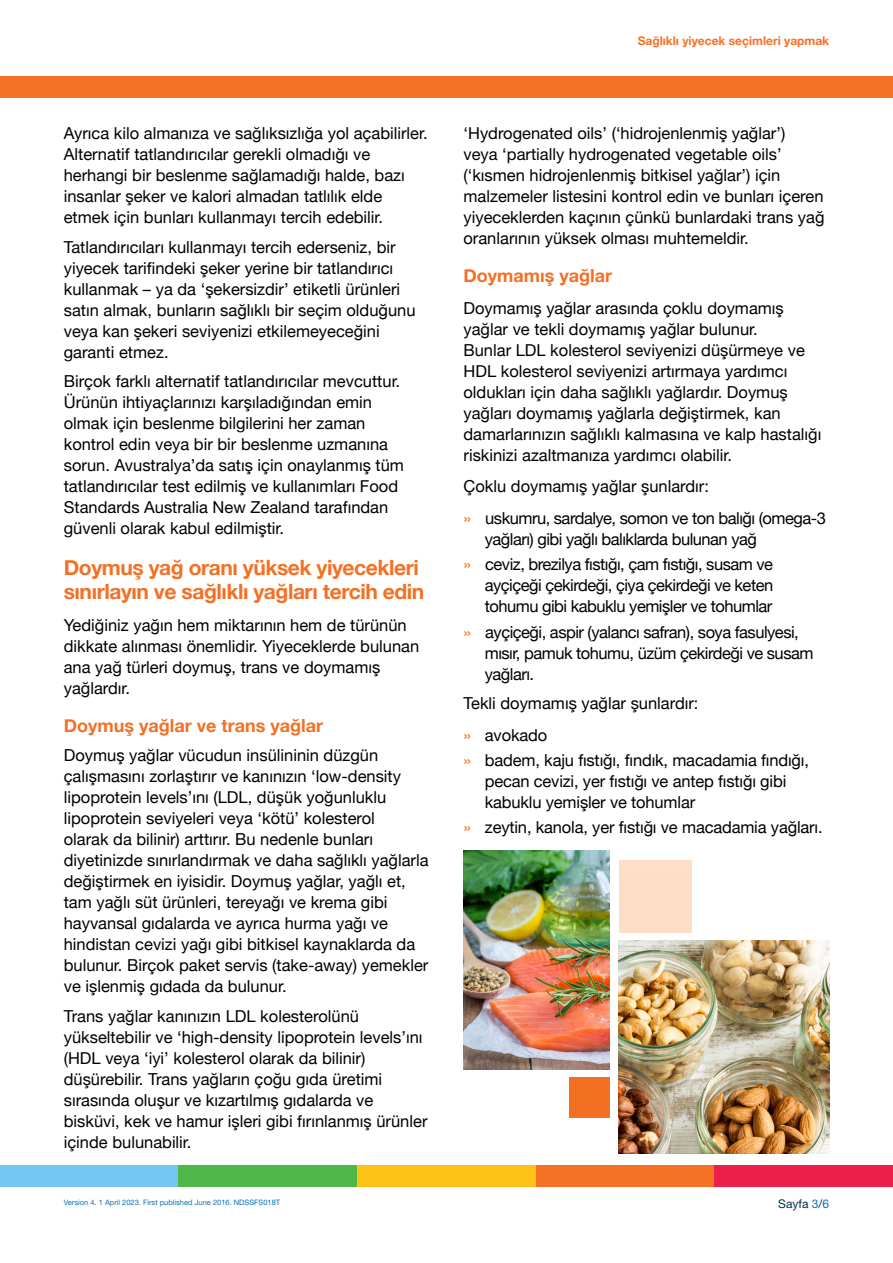
<style>
.page{position:relative;width:893px;height:1263px;background:#fff}
.page>*{position:absolute;margin:0;border:0;box-sizing:border-box;transform-origin:0 0}
.t1{font:700 21px/24px "Helvetica Neue";letter-spacing:-.02em;color:#f37024}
.t2{font:700 18px "Helvetica Neue";color:#f37024}
.t3{font:16.5px/21px "Helvetica Neue";color:#000}
.t4{font:16.5px/21px "Helvetica Neue";letter-spacing:-.03em;color:#000}
.t5{font:16.5px "Helvetica Neue LT Std";color:#000}
.t6{font:700 12px "Helvetica Neue";color:#f37024}
.t7{font:12px "Helvetica Neue LT Std";color:#02314b}
.t8{font:7.5px "Helvetica Neue LT Std";color:#0e70b8}
.s1{font-family:"Helvetica Neue LT Std"}
.s2{font-family:"Helvetica Neue"}
.s3{color:#006fba}
.s4{font-family:"Helvetica Neue LT Std";color:#f37024}
.s5{color:#0e70b8}
</style>
<div class="page">
<div style="left:0;top:77px;width:893px;height:21px;background:#f37024"></div>
<div style="left:0;top:1165px;width:179px;height:22px;background:#72c6ef"></div>
<div style="left:179px;top:1165px;width:178px;height:22px;background:#50b848"></div>
<div style="left:357px;top:1165px;width:179px;height:22px;background:#ffc216"></div>
<div style="left:536px;top:1165px;width:178px;height:22px;background:#f37024"></div>
<div style="left:714px;top:1165px;width:179px;height:22px;background:#eb1f47"></div>
<img style="left:619px;top:941px;width:210px;height:212px">
<img style="left:463px;top:850px;width:147px;height:219px">
<div style="left:569px;top:1078px;width:41px;height:40px;background:#f36f21"></div>
<div style="left:619px;top:860px;width:72px;height:72px;background:#fedec7"></div>
<p class="t3" style="left:64px;top:124px;width:365px">Ayrıca kilo almanıza ve sağlıksızlığa yol açabilirler.<br>Alternatif tatlandırıcılar gerekli olmadığı ve herhangi bir beslenme sağlamadığı halde, bazı insanlar şeker ve kalori almadan tatlılık elde etmek için bunları kullanmayı tercih edebilir.</p>
<p class="t3" style="left:64px;top:237px;width:353px">Tatlandırıcıları kullanmayı tercih ederseniz, bir yiyecek tarifindeki şeker yerine bir tatlandırıcı kullanmak – ya da ‘şekersizdir’ etiketli ürünleri satın almak, bunların sağlıklı bir seçim olduğunu veya kan şekeri seviyenizi etkilemeyeceğini garanti etmez.</p>
<p class="t3" style="left:64px;top:372px;width:342px">Birçok farklı alternatif tatlandırıcılar mevcuttur.<br>Ürünün ihtiyaçlarınızı karşıladığından emin olmak için beslenme bilgilerini her zaman kontrol edin veya bir bir beslenme uzmanına sorun. Avustralya’da satış için onaylanmış tüm tatlandırıcılar test edilmiş ve kullanımları <span class="s1">Food</span></p>
<p class="t5" style="left:64px;top:497px;width:326px">Standards Australia New Zealand <span class="s2">tarafından</span></p>
<p class="t3" style="left:64px;top:519px;width:222px">güvenli olarak kabul edilmiştir.</p>
<p class="t1" style="left:64px;top:556px;width:362px">Doymuş yağ oranı yüksek yiyecekleri sınırlayın ve sağlıklı yağları tercih edin</p>
<p class="t3" style="left:64px;top:615px;width:357px">Yediğiniz yağın hem miktarının hem de türünün dikkate alınması önemlidir. Yiyeceklerde bulunan ana yağ türleri doymuş, trans ve doymamış yağlardır.</p>
<p class="t2" style="left:64px;top:711px;width:261px">Doymuş yağlar ve trans yağlar</p>
<p class="t3" style="left:64px;top:746px;width:366px">Doymuş yağlar vücudun insülininin düzgün çalışmasını zorlaştırır ve kanınızın ‘low-density lipoprotein levels’ını (<span class="s1">LDL</span>, düşük yoğunluklu lipoprotein seviyeleri veya ‘kötü’ kolesterol<br>olarak da bilinir) arttırır. Bu nedenle bunları diyetinizde sınırlandırmak ve daha sağlıklı yağlarla değiştirmek en iyisidir. Doymuş yağlar, yağlı et, tam yağlı süt ürünleri, tereyağı ve krema gibi hayvansal gıdalarda ve ayrıca hurma yağı ve hindistan cevizi yağı gibi bitkisel kaynaklarda da bulunur. Birçok paket servis (take-away) yemekler ve işlenmiş gıdada da bulunur.</p>
<p class="t3" style="left:64px;top:1006px;width:365px">Trans yağlar kanınızın <span class="s1">LDL</span> kolesterolünü yükseltebilir ve ‘high-density lipoprotein levels’ını <span class="s1">(HDL</span> veya ‘iyi’ kolesterol olarak da bilinir) düşürebilir. Trans yağların çoğu gıda üretimi sırasında oluşur ve kızartılmış gıdalarda ve bisküvi, kek ve hamur işleri gibi fırınlanmış ürünler içinde bulunabilir.</p>
<p class="t8" style="left:64px;top:1197px;width:218px">Version 4. 1 April 2023. First published June 2016. <span class="s3">NDSSFS018T</span></p>
<p class="t6" style="left:638px;top:31px;width:193px">Sağlıklı yiyecek seçimleri yapmak</p>
<p class="t3" style="left:463px;top:124px;width:323px"><span class="s1">‘Hydrogenated oils’</span> (‘hidrojenlenmiş yağlar’)</p>
<p class="t5" style="left:463px;top:144px;width:320px">veya ‘partially hydrogenated vegetable oils’</p>
<p class="t3" style="left:463px;top:166px;width:362px">(‘kısmen hidrojenlenmiş bitkisel yağlar’) için malzemeler listesini kontrol edin ve bunları içeren yiyeceklerden kaçının çünkü bunlardaki trans yağ oranlarının yüksek olması muhtemeldir.</p>
<p class="t2" style="left:463px;top:261px;width:150px">Doymamış yağlar</p>
<p class="t3" style="left:463px;top:298px;width:359px">Doymamış yağlar arasında çoklu doymamış yağlar ve tekli doymamış yağlar bulunur.<br>Bunlar <span class="s1">LDL</span> kolesterol seviyenizi düşürmeye ve <span class="s1">HDL</span> kolesterol seviyenizi artırmaya yardımcı oldukları için daha sağlıklı yağlardır. Doymuş yağları doymamış yağlarla değiştirmek, kan damarlarınızın sağlıklı kalmasına ve kalp hastalığı riskinizi azaltmanıza yardımcı olabilir.</p>
<p class="t4" style="left:463px;top:472px;width:364px;line-height:31.7px">Çoklu doymamış yağlar şunlardır:<br><span class="s4">»</span> uskumru, sardalye, somon ve ton balığı (omega-3</p>
<p class="t4" style="left:463px;top:527px;width:311px;line-height:25.2px;text-align:center">yağları) gibi yağlı balıklarda bulunan yağ<br><span class="s4">»</span> ceviz, brezilya fıstığı, çam fıstığı, susam ve</p>
<p class="t4" style="left:485px;top:576px;width:290px">ayçiçeği çekirdeği, çiya çekirdeği ve keten tohumu gibi kabuklu yemişler ve tohumlar</p>
<p class="t4" style="left:485px;top:622px;width:330px;text-indent:-21px"><span class="s4">»</span> ayçiçeği, aspir (yalancı safran), soya fasulyesi, mısır, pamuk tohumu, üzüm çekirdeği ve susam yağları.</p>
<p class="t3" style="left:463px;top:688px;width:237px;line-height:31.7px">Tekli doymamış yağlar şunlardır: <span class="s4">»</span> avokado</p>
<p class="t3" style="left:485px;top:750px;width:326px;text-indent:-21px"><span class="s4">»</span> badem, kaju fıstığı, fındık, macadamia fındığı, pecan cevizi, yer fıstığı ve antep fıstığı gibi kabuklu yemişler ve tohumlar</p>
<p class="t3" style="left:463px;top:818px;width:361px"><span class="s4">»</span> zeytin, kanola, yer fıstığı ve macadamia yağları.</p>
<p class="t7" style="left:778px;top:1196px;width:52px">Sayfa <span class="s5">3</span>/<span class="s5">6</span></p>
</div>
